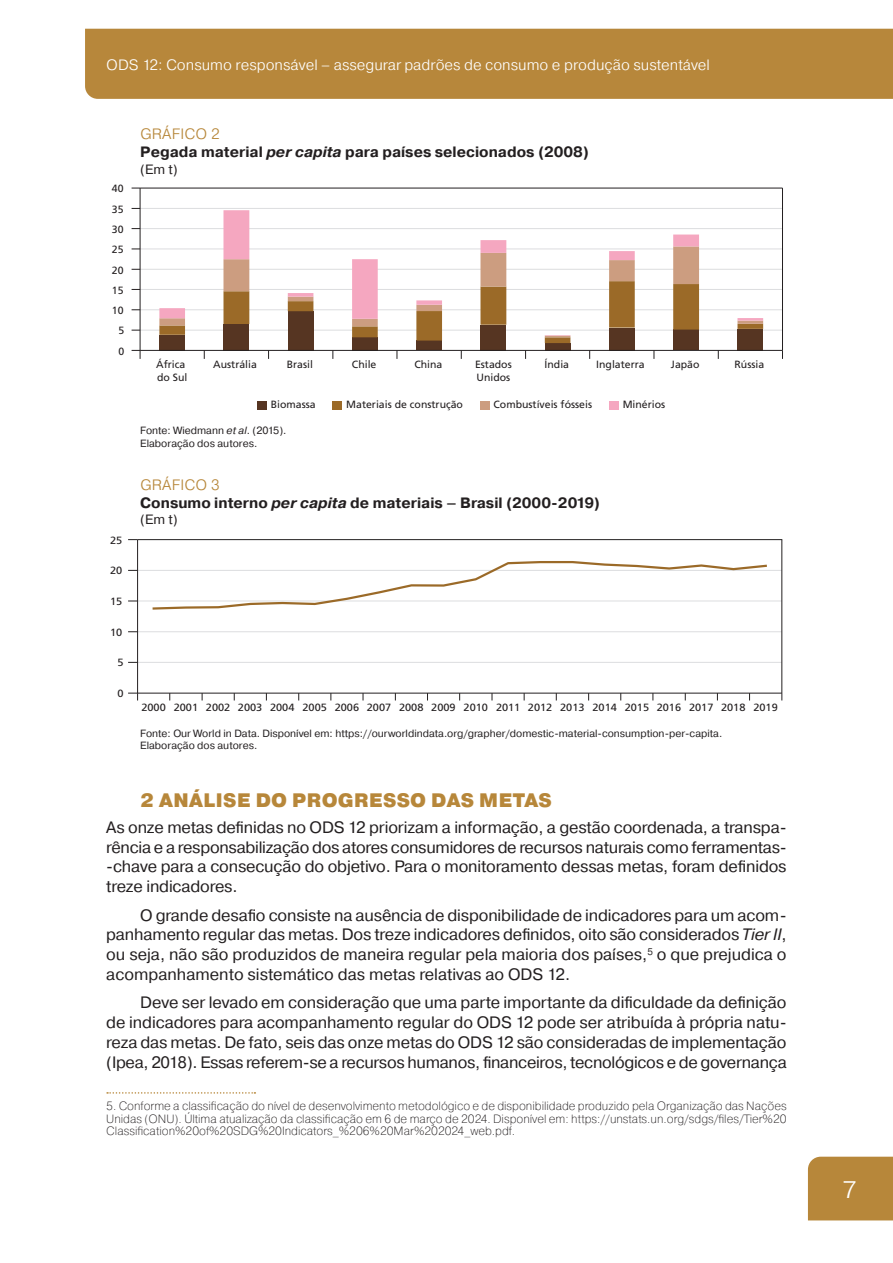
<style>
.page{position:relative;width:893px;height:1263px;background:#fff}
.page>*{position:absolute;margin:0;border:0;box-sizing:border-box;transform-origin:0 0}
.t1{font:300 24px "Pragmatica";color:#fff}
.titulo_1{font:900 19.5px "Pragmatica";letter-spacing:.01em;color:#b7873a}
.texto_corrido_COM_recuo{font:16.5px/19.8px "Pragmatica";letter-spacing:-.02em;color:#231f20;text-align:justify}
.texto_corrido_SEM_recuo{font:16.5px/19.8px "Pragmatica";letter-spacing:-.01em;color:#231f20;text-align:justify}
.titulo_2_grafico{font:700 15px "Pragmatica";color:#231f20}
.t2{font:300 15px "Pragmatica";color:#fff}
.titulo_1_grafico{font:300 15px "Pragmatica";letter-spacing:.01em;color:#b7873a}
.titulo_3_grafico{font:13.5px "Pragmatica";color:#231f20}
.nota_rodape{font:200 12px/12.8px "Pragmatica";color:#231f20;text-align:justify}
.t3{font:10.5px/12.6px "Frutiger LT Pro";color:#231f20}
.fonte_grafico{font:10.5px "Pragmatica";color:#231f20}
.t4{font:10.5px "Frutiger LT Pro";color:#231f20;scale:1.04 1}
.elaboracao_grafico{font:10.5px "Pragmatica";color:#231f20}
.s1{font-style:italic}
</style>
<div class="page">
<div style="left:85px;top:29px;width:808px;height:70px;background:#b7873b"></div>
<div style="left:808px;top:1157px;width:85px;height:63px;background:#b7873a"></div>
<hr style="left:140px;top:188px;width:642px;height:1px;background:#231f20">
<hr style="left:140px;top:208px;width:642px;height:1px;background:#dcdddf">
<hr style="left:140px;top:228px;width:642px;height:1px;background:#dcdddf">
<hr style="left:140px;top:249px;width:642px;height:1px;background:#dcdddf">
<hr style="left:140px;top:269px;width:642px;height:1px;background:#dcdddf">
<hr style="left:140px;top:289px;width:642px;height:1px;background:#dcdddf">
<hr style="left:140px;top:309px;width:642px;height:1px;background:#dcdddf">
<hr style="left:140px;top:330px;width:642px;height:1px;background:#dcdddf">
<div style="left:737px;top:329px;width:26px;height:21px;background:#563522"></div>
<div style="left:673px;top:330px;width:26px;height:20px;background:#563522"></div>
<div style="left:609px;top:328px;width:26px;height:22px;background:#563522"></div>
<div style="left:545px;top:343px;width:25px;height:7px;background:#563522"></div>
<div style="left:480px;top:325px;width:26px;height:25px;background:#563522"></div>
<div style="left:416px;top:341px;width:26px;height:9px;background:#563522"></div>
<div style="left:352px;top:337px;width:26px;height:13px;background:#563522"></div>
<div style="left:288px;top:311px;width:25px;height:39px;background:#563522"></div>
<div style="left:223px;top:324px;width:26px;height:26px;background:#563522"></div>
<div style="left:159px;top:335px;width:26px;height:15px;background:#563522"></div>
<svg style="left:313px;top:337px;width:258px;height:6px"></svg>
<svg style="left:159px;top:210px;width:604px;height:126px"></svg>
<hr style="left:140px;top:188px;width:1px;height:162px;background:#231f20">
<hr style="left:782px;top:188px;width:1px;height:162px;background:#231f20">
<hr style="left:140px;top:350px;width:642px;height:1px;background:#231f20">
<svg style="left:132px;top:350px;width:9px;height:9px"></svg>
<div style="left:257px;top:401px;width:9px;height:8px;background:#563522"></div>
<div style="left:333px;top:401px;width:9px;height:8px;background:#9b6a28"></div>
<div style="left:480px;top:401px;width:9px;height:8px;background:#cc9d80"></div>
<div style="left:609px;top:401px;width:9px;height:8px;background:#f5a7c0"></div>
<hr style="left:138px;top:539px;width:644px;height:1px;background:#231f20">
<hr style="left:138px;top:570px;width:644px;height:1px;background:#dcdddf">
<hr style="left:138px;top:601px;width:644px;height:1px;background:#dcdddf">
<hr style="left:138px;top:631px;width:644px;height:1px;background:#dcdddf">
<hr style="left:138px;top:662px;width:644px;height:1px;background:#dcdddf">
<hr style="left:137px;top:540px;width:1px;height:153px;background:#231f20">
<hr style="left:781px;top:540px;width:1px;height:153px;background:#231f20">
<hr style="left:138px;top:693px;width:644px;height:1px;background:#231f20">
<svg style="left:128px;top:693px;width:10px;height:7px"></svg>
<svg style="left:151px;top:561px;width:617px;height:49px"></svg>
<svg style="left:107px;top:1092px;width:148px;height:2px"></svg>
<p class="t2" style="left:106px;top:55px;width:605px">ODS 12: Consumo responsável – assegurar padrões de consumo e produção sustentável</p>
<p class="t3" style="left:112px;top:182px;width:13px">40</p>
<p class="t3" style="left:112px;top:203px;width:13px">35</p>
<p class="t3" style="left:112px;top:223px;width:13px">30</p>
<p class="t3" style="left:112px;top:243px;width:13px">25</p>
<p class="t3" style="left:112px;top:264px;width:13px">20</p>
<p class="t3" style="left:112px;top:284px;width:13px">15</p>
<p class="t3" style="left:112px;top:304px;width:13px">10</p>
<p class="t3" style="left:118px;top:324px;width:7px">5</p>
<p class="t3" style="left:118px;top:345px;width:7px">0</p>
<p class="t4" style="left:110px;top:534px;width:13px">25</p>
<p class="t4" style="left:110px;top:564px;width:13px">20</p>
<p class="t4" style="left:110px;top:595px;width:13px">15</p>
<p class="t4" style="left:110px;top:626px;width:13px">10</p>
<p class="t4" style="left:118px;top:656px;width:7px">5</p>
<p class="t4" style="left:118px;top:687px;width:7px">0</p>
<p class="titulo_1_grafico" style="left:140px;top:125px;width:81px">GRÁFICO 2</p>
<p class="titulo_2_grafico" style="left:140px;top:142px;width:450px">Pegada material <span class="s1">per capita</span> para países selecionados (2008)</p>
<p class="titulo_3_grafico" style="left:140px;top:161px;width:39px">(Em t)</p>
<p class="t3" style="left:156px;top:358px;width:33px">África do Sul</p>
<p class="t3" style="left:213px;top:358px;width:45px">Austrália</p>
<p class="t3" style="left:287px;top:358px;width:28px">Brasil</p>
<p class="t3" style="left:352px;top:358px;width:26px">Chile</p>
<p class="t3" style="left:414px;top:358px;width:30px">China</p>
<p class="t3" style="left:475px;top:358px;width:38px">Estados<br>Unidos</p>
<p class="t3" style="left:545px;top:358px;width:26px">Índia</p>
<p class="t3" style="left:596px;top:358px;width:50px">Inglaterra</p>
<p class="t3" style="left:671px;top:358px;width:30px">Japão</p>
<p class="t3" style="left:734px;top:358px;width:31px">Rússia</p>
<p class="t3" style="left:271px;top:398px;width:46px">Biomassa</p>
<p class="t3" style="left:346px;top:398px;width:118px">Materiais de construção</p>
<p class="t3" style="left:493px;top:398px;width:100px">Combustíveis fósseis</p>
<p class="t3" style="left:623px;top:398px;width:44px">Minérios</p>
<p class="fonte_grafico" style="left:140px;top:424px;width:148px">Fonte: Wiedmann <span class="s1">et al</span>. (2015).</p>
<p class="elaboracao_grafico" style="left:140px;top:436px;width:118px">Elaboração dos autores.</p>
<p class="titulo_1_grafico" style="left:140px;top:475px;width:81px">GRÁFICO 3</p>
<p class="titulo_2_grafico" style="left:140px;top:493px;width:461px">Consumo interno <span class="s1">per capita</span> de materiais – Brasil (2000-2019)</p>
<p class="titulo_3_grafico" style="left:140px;top:511px;width:39px">(Em t)</p>
<p class="t4" style="left:141px;top:701px;width:613px">2000 2001 2002 2003 2004 2005 2006 2007 2008 2009 2010 2011 2012 2013 2014 2015 2016 2017 2018 2019</p>
<p class="fonte_grafico" style="left:140px;top:726px;width:583px">Fonte: Our World in Data. Disponível em: https://ourworldindata.org/grapher/domestic-material-consumption-per-capita.</p>
<p class="elaboracao_grafico" style="left:140px;top:739px;width:118px">Elaboração dos autores.</p>
<p class="titulo_1" style="left:140px;top:787px;width:413px">2 ANÁLISE DO PROGRESSO DAS METAS</p>
<p class="texto_corrido_SEM_recuo" style="left:106px;top:817px;width:682px">As onze metas definidas no ODS 12 priorizam a informação, a gestão coordenada, a transpa&shy;rência e a responsabilização dos atores consumidores de recursos naturais como ferramentas--chave para a consecução do objetivo. Para o monitoramento dessas metas, foram definidos treze indicadores.</p>
<p class="texto_corrido_COM_recuo" style="left:106px;top:905px;width:682px;text-indent:34px">O grande desafio consiste na ausência de disponibilidade de indicadores para um acom&shy;panhamento regular das metas. Dos treze indicadores definidos, oito são considerados <span class="s1">Tier II</span>, ou seja, não são produzidos de maneira regular pela maioria dos países,<sup>5</sup> o que prejudica o acompanhamento sistemático das metas relativas ao ODS 12.</p>
<p class="texto_corrido_COM_recuo" style="left:106px;top:993px;width:682px;text-indent:34px">Deve ser levado em consideração que uma parte importante da dificuldade da definição de indicadores para acompanhamento regular do ODS 12 pode ser atribuída à própria natu&shy;reza das metas. De fato, seis das onze metas do ODS 12 são consideradas de implementação (Ipea, 2018). Essas referem-se a recursos humanos, financeiros, tecnológicos e de governança</p>
<p class="nota_rodape" style="left:106px;top:1099px;width:682px">5. Conforme a classificação do nível de desenvolvimento metodológico e de disponibilidade produzido pela Organização das Nações Unidas (ONU). Última atualização da classificação em 6 de março de 2024. Disponível em: https://unstats.un.org/sdgs/files/Tier%20<br>Classification%20of%20SDG%20Indicators_%206%20Mar%202024_web.pdf.</p>
<h1 class="t1" style="left:843px;top:1174px;width:15px">7</h1>
</div>
